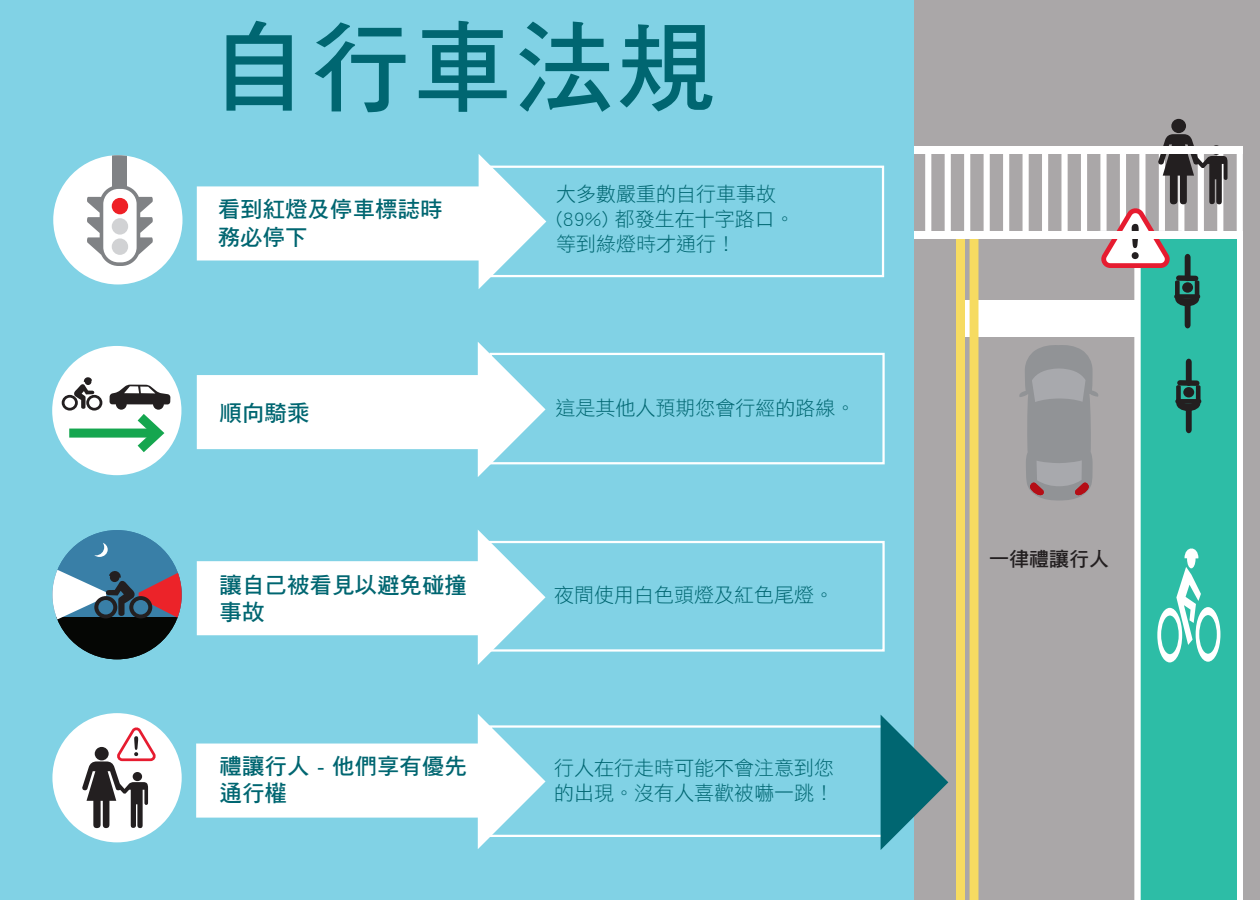
<style>
.page{position:relative;width:1260px;height:900px;background:#81d2e5}
.page>*{position:absolute;margin:0;border:0;box-sizing:border-box;transform-origin:0 0}
.t1{font:100px "DF Hei Std W7";letter-spacing:.02em;color:#006671}
.t2{font:22.5px/27.5px "DF Hei Std W7";color:#006671}
.t3{font:20px/25px "DF Hei Std W3";color:#006671}
.t4{font:20px "DF Hei Std W7";color:#231f20}
</style>
<div class="page">
<svg style="left:197px;top:154px;width:349px;height:135px"></svg>
<svg style="left:197px;top:342px;width:349px;height:135px"></svg>
<svg style="left:197px;top:530px;width:349px;height:135px"></svg>
<div style="left:914px;top:0;width:346px;height:900px;background:#aaa7a8"></div>
<svg style="left:196px;top:714px;width:350px;height:135px"></svg>
<div style="left:489px;top:166px;width:395px;height:111px;border:2px solid #fff"></div>
<div style="left:490px;top:353px;width:395px;height:111px;border:2px solid #fff"></div>
<div style="left:488px;top:541px;width:397px;height:111px;border:2px solid #fff"></div>
<div style="left:489px;top:725px;width:398px;height:112px;border:2px solid #fff"></div>
<svg style="left:881px;top:715px;width:67px;height:135px"></svg>
<div style="left:53px;top:155px;width:130px;height:129px;background:#fff;border-radius:50%"></div>
<div style="left:113px;top:155px;width:14px;height:105px;background:#808285"></div>
<svg style="left:87px;top:185px;width:66px;height:81px"></svg>
<div style="left:52px;top:346px;width:129px;height:129px;background:#fff;border-radius:50%"></div>
<svg style="left:62px;top:377px;width:40px;height:34px"></svg>
<div style="left:69px;top:429px;width:89px;height:9px;background:#15a64f"></div>
<svg style="left:110px;top:385px;width:61px;height:77px"></svg>
<svg style="left:59px;top:624px;width:116px;height:35px;fill:#050604"></svg>
<svg style="left:52px;top:530px;width:130px;height:94px"></svg>
<div style="left:52px;top:713px;width:130px;height:129px;background:#fff;border-radius:50%"></div>
<svg style="left:82px;top:724px;width:77px;height:104px"></svg>
<div style="left:1237px;top:147px;width:6px;height:87px;background:#fff"></div>
<div style="left:1081px;top:147px;width:6px;height:87px;background:#fff"></div>
<div style="left:1061px;top:147px;width:7px;height:87px;background:#fff"></div>
<div style="left:1042px;top:147px;width:6px;height:87px;background:#fff"></div>
<div style="left:1023px;top:147px;width:6px;height:87px;background:#fff"></div>
<div style="left:1003px;top:147px;width:6px;height:87px;background:#fff"></div>
<div style="left:984px;top:147px;width:6px;height:87px;background:#fff"></div>
<div style="left:964px;top:147px;width:6px;height:87px;background:#fff"></div>
<div style="left:945px;top:147px;width:6px;height:87px;background:#fff"></div>
<div style="left:925px;top:147px;width:6px;height:87px;background:#fff"></div>
<div style="left:958px;top:300px;width:284px;height:36px;background:#fff"></div>
<div style="left:1235px;top:238px;width:8px;height:662px;background:#fff"></div>
<div style="left:970px;top:235px;width:8px;height:665px;background:#f6db61"></div>
<div style="left:956px;top:235px;width:9px;height:665px;background:#f6db61"></div>
<svg style="left:1019px;top:345px;width:79px;height:156px"></svg>
<div style="left:1140px;top:240px;width:97px;height:660px;background:#2dbda6"></div>
<div style="left:1183px;top:387px;width:11px;height:10px;background:#231f20;border-radius:50%"></div>
<div style="left:1176px;top:385px;width:5px;height:17px;background:#231f20;border-radius:2px"></div>
<div style="left:1196px;top:385px;width:5px;height:17px;background:#231f20;border-radius:2px"></div>
<div style="left:1186px;top:406px;width:6px;height:27px;background:#231f20;border-radius:3px"></div>
<div style="left:1186px;top:359px;width:6px;height:27px;background:#231f20;border-radius:3px"></div>
<div style="left:1177px;top:380px;width:22px;height:6px;background:#231f20;border-radius:3px"></div>
<svg style="left:1176px;top:399px;width:24px;height:12px"></svg>
<div style="left:1182px;top:282px;width:11px;height:11px;background:#231f20;border-radius:50%"></div>
<svg style="left:1174px;top:294px;width:26px;height:5px"></svg>
<div style="left:1175px;top:280px;width:5px;height:17px;background:#231f20;border-radius:2px"></div>
<hr style="left:1195px;top:280px;width:4px;height:17px;background:#231f20;border-radius:2px">
<div style="left:1185px;top:301px;width:6px;height:27px;background:#231f20;border-radius:3px"></div>
<div style="left:1185px;top:254px;width:6px;height:27px;background:#231f20;border-radius:3px"></div>
<div style="left:1176px;top:275px;width:22px;height:6px;background:#231f20;border-radius:3px"></div>
<svg style="left:1175px;top:295px;width:24px;height:11px"></svg>
<div style="left:1171px;top:119px;width:15px;height:14px;background:#231f20;border-radius:50%"></div>
<div style="left:1134px;top:265px;width:7px;height:635px;background:#fff"></div>
<svg style="left:1096px;top:134px;width:132px;height:136px"></svg>
<svg style="left:1157px;top:548px;width:64px;height:114px"></svg>
<div style="left:915px;top:146px;width:328px;height:7px;background:#fff"></div>
<div style="left:914px;top:231px;width:329px;height:8px;background:#fff"></div>
<p class="t1" style="left:209px;top:13px;width:510px">自行車法規</p>
<p class="t2" style="left:218px;top:195px;width:226px">看到紅燈及停車標誌時務必停下</p>
<p class="t3" style="left:556px;top:181px;width:240px">大多數嚴重的自行車事故(89%) 都發生在十字路口。等到綠燈時才通行！</p>
<p class="t2" style="left:220px;top:399px;width:91px">順向騎乘</p>
<p class="t3" style="left:556px;top:395px;width:301px">這是其他人預期您會行經的路線。</p>
<p class="t2" style="left:220px;top:571px;width:249px">讓自己被看見以避免碰撞事故</p>
<p class="t3" style="left:554px;top:582px;width:281px">夜間使用白色頭燈及紅色尾燈。</p>
<p class="t2" style="left:220px;top:752px;width:249px">禮讓行人 - 他們享有優先通行權</p>
<p class="t3" style="left:554px;top:755px;width:281px">行人在行走時可能不會注意到您的出現。沒有人喜歡被嚇一跳！</p>
<p class="t4" style="left:989px;top:548px;width:121px">一律禮讓行人</p>
</div>
